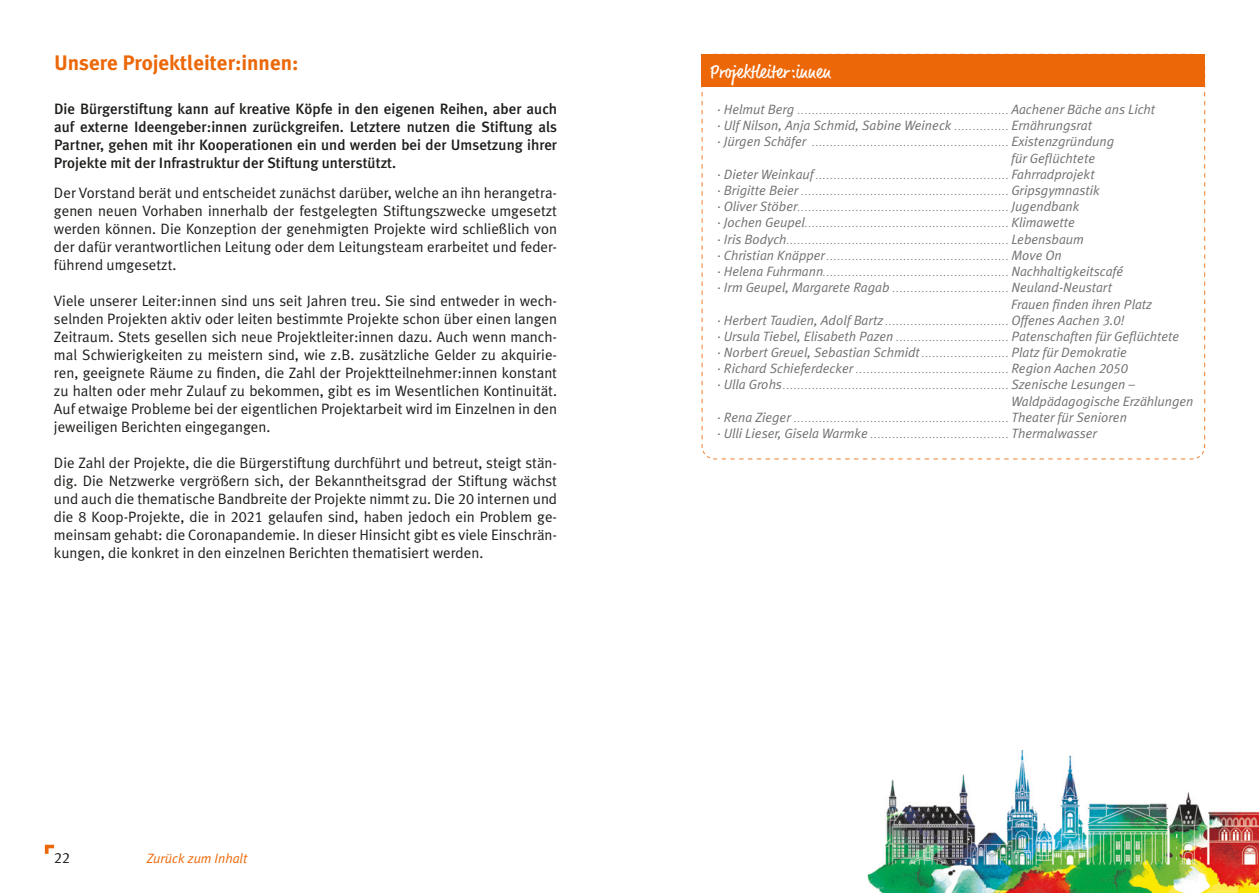
<style>
.page{position:relative;width:1259px;height:893px;background:#fff}
.page>*{position:absolute;margin:0;border:0;box-sizing:border-box;transform-origin:0 0}
.t1{font:700 21px "Meta Plus";color:#ec6708}
.t2{font:italic 19.2px "Market Web";color:#fff}
.t3{font:15px/18px "Meta Plus Normal";color:#1d1d1b;text-align:justify}
.t4{font:500 15px/18px "Meta Plus";color:#1d1d1b;text-align:justify}
.t5{font:15px "Meta Plus Normal Caps";color:#1d1d1b}
.t6{font:italic 13.5px/16.2px "Meta Plus Normal";color:#70706f}
.t7{font:italic 13.5px "Meta Plus Normal";color:#ec6708}
.t8{font:italic 9px/16.2px "Meta Plus Normal";color:#70706f}
.s1{font-family:"Meta Plus Normal Caps"}
.s2{font-size:13.5px}
.s3{font-size:9px}
.s4{font-family:"Meta Plus Normal Caps";font-size:13.5px}
</style>
<div class="page">
<svg style="left:45px;top:845px;width:9px;height:9px"></svg>
<svg style="left:701px;top:54px;width:504px;height:406px"></svg>
<div style="left:702px;top:54px;width:503px;height:32px;background:#ec6708"></div>
<img style="left:867px;top:751px;width:392px;height:142px">
<h1 class="t1" style="left:54px;top:51px;width:246px">Unsere Projektleiter:innen:</h1>
<p class="t4" style="left:54px;top:99px;width:505px">Die Bürgerstiftung kann auf kreative Köpfe in den eigenen Reihen, aber auch auf externe Ideengeber:innen zurückgreifen. Letztere nutzen die Stiftung als Partner, gehen mit ihr Kooperationen ein und werden bei der Umsetzung ihrer Projekte mit der Infrastruktur der Stiftung unterstützt.</p>
<p class="t3" style="left:54px;top:184px;width:505px">Der Vorstand berät und entscheidet zunächst darüber, welche an ihn herangetra&shy;genen neuen Vorhaben innerhalb der festgelegten Stiftungszwecke umgesetzt werden können. Die Konzeption der genehmigten Projekte wird schließlich von der dafür verantwortlichen Leitung oder dem Leitungsteam erarbeitet und feder&shy;führend umgesetzt.</p>
<p class="t3" style="left:54px;top:292px;width:505px">Viele unserer Leiter:innen sind uns seit Jahren treu. Sie sind entweder in wech&shy;selnden Projekten aktiv oder leiten bestimmte Projekte schon über einen langen Zeitraum. Stets gesellen sich neue Projektleiter:innen dazu. Auch wenn manch&shy;mal Schwierigkeiten zu meistern sind, wie z.B. zusätzliche Gelder zu akquirie&shy;ren, geeignete Räume zu finden, die Zahl der Projektteilnehmer:innen konstant zu halten oder mehr Zulauf zu bekommen, gibt es im Wesentlichen Kontinuität.<br>Auf etwaige Probleme bei der eigentlichen Projektarbeit wird im Einzelnen in den jeweiligen Berichten eingegangen.</p>
<p class="t3" style="left:54px;top:454px;width:505px">Die Zahl der Projekte, die die Bürgerstiftung durchführt und betreut, steigt stän&shy;dig. Die Netzwerke vergrößern sich, der Bekanntheitsgrad der Stiftung wächst und auch die thematische Bandbreite der Projekte nimmt zu. Die <span class="s1">20</span> internen und die <span class="s1">8</span> Koop-Projekte, die in <span class="s1">2021</span> gelaufen sind, haben jedoch ein Problem ge&shy;meinsam gehabt: die Coronapandemie. In dieser Hinsicht gibt es viele Einschrän&shy;kungen, die konkret in den einzelnen Berichten thematisiert werden.</p>
<p class="t5" style="left:54px;top:849px;width:18px">22</p>
<p class="t7" style="left:147px;top:851px;width:102px">Zurück zum Inhalt</p>
<p class="t2" style="left:710px;top:60px;width:130px">Projektleiter:innen</p>
<p class="t8" style="left:717px;top:103px;width:439px"><span class="s2">· Helmut Berg</span> .......................................................... <span class="s2">Aachener Bäche ans Licht</span></p>
<p class="t6" style="left:717px;top:117px;width:376px">· Ulf Nilson, Anja Schmid, Sabine Weineck <span class="s3">...............</span> Ernährungsrat</p>
<p class="t8" style="left:717px;top:135px;width:398px"><span class="s2">· Jürgen Schäfer</span> ...................................................... <span class="s2">Existenzgründung</span></p>
<p class="t8" style="left:717px;top:167px;width:407px"><span class="s2">· Dieter Weinkauf</span> ..................................................... <span class="s2">Fahrradprojekt<br>· Brigitte Beier</span> ......................................................... <span class="s2">Gripsgymnastik<br>· Oliver Stöber</span>.......................................................... <span class="s2">Jugendbank<br>· Jochen Geupel</span>........................................................ <span class="s2">Klimawette<br>· Iris Bodych</span>............................................................. <span class="s2">Lebensbaum<br>· Christian Knäpper</span>.................................................. <span class="s2">Move On<br>· Helena Fuhrmann</span>................................................... <span class="s2">Nachhaltigkeitscafé</span></p>
<p class="t6" style="left:717px;top:279px;width:396px">· Irm Geupel, Margarete Ragab <span class="s3">................................</span> Neuland-Neustart</p>
<p class="t6" style="left:717px;top:312px;width:463px">· Herbert Taudien, Adolf Bartz <span class="s3">..................................</span> Offenes Aachen <span class="s1">3</span>.<span class="s1">0</span>!<br>· Ursula Tiebel, Elisabeth Pazen <span class="s3">...............................</span> Patenschaften für Geflüchtete · Norbert Greuel, Sebastian Schmidt <span class="s3">........................</span> Platz für Demokratie</p>
<p class="t8" style="left:717px;top:362px;width:419px"><span class="s2">· Richard Schieferdecker</span> .......................................... <span class="s2">Region Aachen</span> <span class="s4">2050<br></span><span class="s2">· Ulla Grohs</span>.............................................................. <span class="s2">Szenische Lesungen –</span></p>
<p class="t8" style="left:717px;top:410px;width:411px"><span class="s2">· Rena Zieger</span> ........................................................... <span class="s2">Theater für Senioren · Ulli Lieser, Gisela Warmke</span> ...................................... <span class="s2">Thermalwasser</span></p>
<p class="t6" style="left:1011px;top:150px;width:85px">für Geflüchtete</p>
<p class="t6" style="left:1011px;top:296px;width:142px">Frauen finden ihren Platz</p>
<p class="t6" style="left:1011px;top:393px;width:184px">Waldpädagogische Erzählungen</p>
</div>
